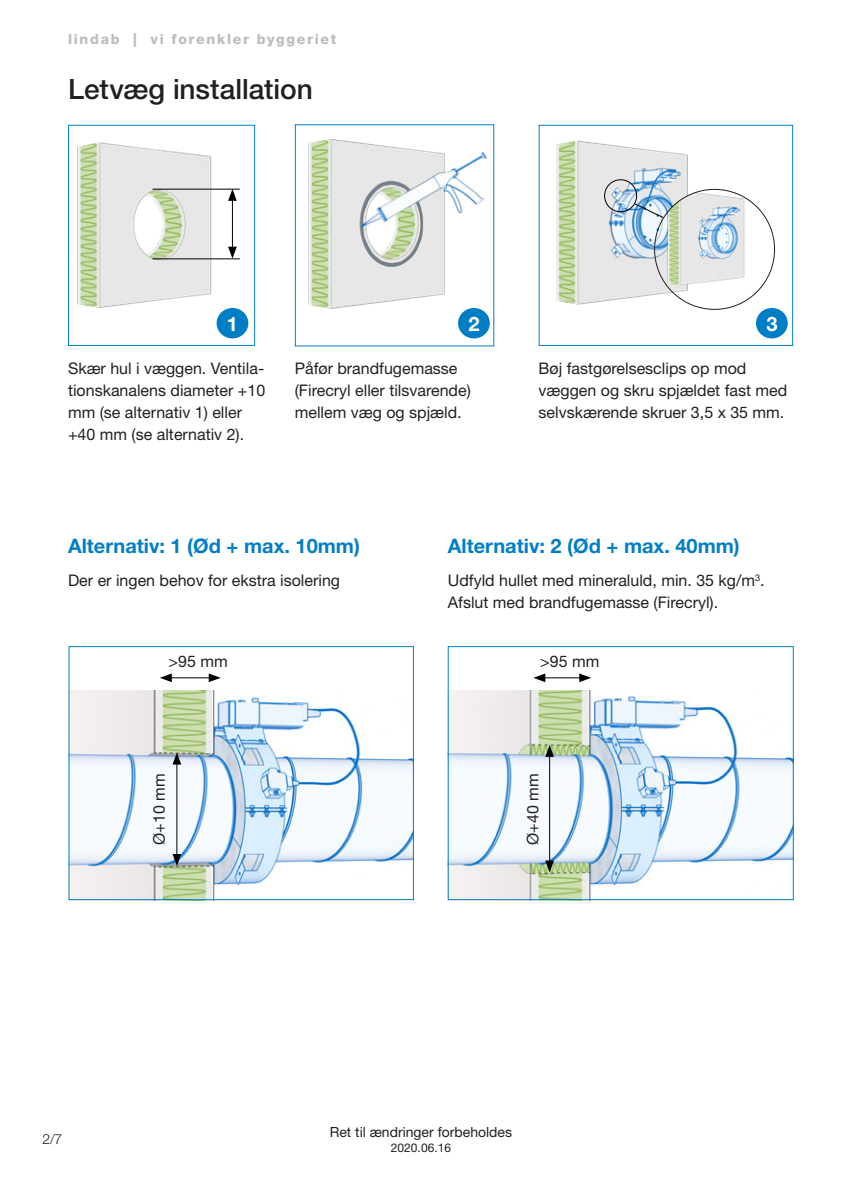
<style>
.page{position:relative;width:842px;height:1191px;background:#fff}
.page>*{position:absolute;margin:0;border:0;box-sizing:border-box;transform-origin:0 0}
.Heading_-_14_20_Blac{font:500 28px "Helvetica Neue LT Pro";color:#231f20}
.Subheader{font:700 20px "Helvetica Neue LT Pro";color:#007ec5}
.Siffra_White{font:700 20px "Helvetica Neue LT Pro";color:#fff}
.Text{font:16px/22px "Helvetica Neue LT Pro";color:#231f20}
.Mått_text{font:16px "Helvetica Neue LT Pro";color:#231f20}
.t1{font:800 14px "Helvetica Neue LT Pro";letter-spacing:.12em;color:#bcbdc0}
.t2{font:14px "Helvetica Neue LT Pro";color:#231f20}
.t3{font:300 14px "Helvetica Neue LT Pro";color:#231f20}
.t4{font:12px "Helvetica Neue LT Pro";color:#231f20}
</style>
<div class="page">
<img style="left:308px;top:139px;width:182px;height:200px">
<img style="left:556px;top:140px;width:232px;height:199px">
<div style="left:539px;top:125px;width:254px;height:221px;border:1px solid #007ec5"></div>
<img style="left:655px;top:189px;width:119px;height:119px">
<div style="left:604px;top:179px;width:33px;height:33px;border:1px solid #000;border-radius:50%"></div>
<svg style="left:634px;top:203px;width:30px;height:15px"></svg>
<img style="left:68px;top:690px;width:344px;height:210px">
<hr style="left:169px;top:677px;width:43px;height:1px;background:#000">
<svg style="left:160px;top:673px;width:12px;height:9px"></svg>
<svg style="left:209px;top:673px;width:12px;height:9px"></svg>
<hr style="left:177px;top:761px;width:1px;height:96px;background:#000">
<svg style="left:173px;top:752px;width:8px;height:12px"></svg>
<svg style="left:173px;top:854px;width:8px;height:12px"></svg>
<img style="left:450px;top:690px;width:342px;height:208px">
<hr style="left:542px;top:677px;width:40px;height:1px;background:#000">
<svg style="left:533px;top:673px;width:12px;height:9px"></svg>
<svg style="left:579px;top:673px;width:12px;height:9px"></svg>
<hr style="left:549px;top:753px;width:1px;height:110px;background:#000">
<svg style="left:545px;top:745px;width:9px;height:12px"></svg>
<svg style="left:545px;top:860px;width:9px;height:12px"></svg>
<img style="left:77px;top:142px;width:172px;height:197px">
<div style="left:68px;top:125px;width:187px;height:221px;border:1px solid #007ec5"></div>
<hr style="left:232px;top:198px;width:1px;height:52px;background:#000">
<svg style="left:228px;top:190px;width:9px;height:11px"></svg>
<svg style="left:228px;top:247px;width:9px;height:11px"></svg>
<hr style="left:153px;top:189px;width:87px;height:1px;background:#000">
<hr style="left:153px;top:258px;width:87px;height:1px;background:#000">
<div style="left:69px;top:646px;width:345px;height:254px;border:1px solid #007ec5"></div>
<div style="left:448px;top:646px;width:346px;height:254px;border:1px solid #007ec5"></div>
<p class="t1" style="left:68px;top:31px;width:270px">lindab | vi forenkler byggeriet</p>
<p class="Heading_-_14_20_Blac" style="left:68px;top:73px;width:246px">Letvæg installation</p>
<p class="Siffra_White" style="left:227px;top:311px;width:13px">1</p>
<p class="Siffra_White" style="left:468px;top:311px;width:13px">2</p>
<p class="Siffra_White" style="left:766px;top:311px;width:13px">3</p>
<p class="Text" style="left:68px;top:357px;width:199px">Skær hul i væggen. Ventila&shy;tionskanalens diameter +10 mm (se alternativ 1) eller +40 mm (se alternativ 2).</p>
<p class="Text" style="left:295px;top:357px;width:177px">Påfør brandfugemasse (Firecryl eller tilsvarende) mellem væg og spjæld.</p>
<p class="Text" style="left:539px;top:357px;width:250px">Bøj fastgørelsesclips op mod væggen og skru spjældet fast med selvskærende skruer 3,5 x 35 mm.</p>
<p class="Subheader" style="left:68px;top:533px;width:293px">Alternativ: 1 (Ød + max. 10mm)</p>
<p class="Text" style="left:68px;top:569px;width:274px">Der er ingen behov for ekstra isolering</p>
<p class="Mått_text" style="left:169px;top:651px;width:61px">&gt;95 mm</p>
<p class="Mått_text" style="left:149px;top:845px;width:73px;rotate:-90deg">Ø+10 mm</p>
<p class="Subheader" style="left:448px;top:533px;width:293px">Alternativ: 2 (Ød + max. 40mm)</p>
<p class="Text" style="left:448px;top:569px;width:318px">Udfyld hullet med mineraluld, min. 35 kg/m<sup>3</sup>.<br>Afslut med brandfugemasse (Firecryl).</p>
<p class="Mått_text" style="left:540px;top:651px;width:61px">&gt;95 mm</p>
<p class="Mått_text" style="left:523px;top:845px;width:73px;rotate:-90deg">Ø+40 mm</p>
<p class="t3" style="left:43px;top:1130px;width:21px">2/7</p>
<p class="t2" style="left:330px;top:1123px;width:184px">Ret til ændringer forbeholdes</p>
<p class="t4" style="left:391px;top:1140px;width:62px">2020.06.16</p>
</div>
